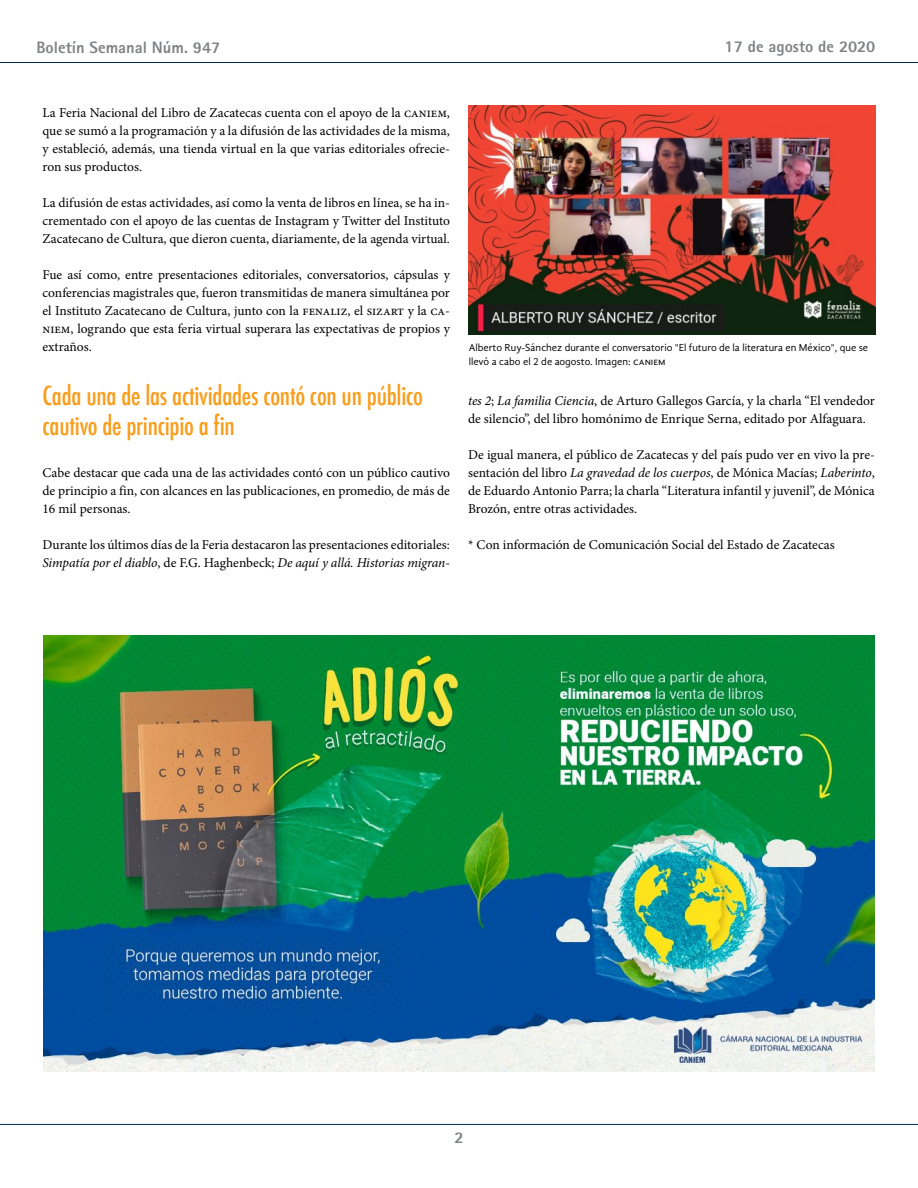
<style>
.page{position:relative;width:918px;height:1188px;background:#fff}
.page>*{position:absolute;margin:0;border:0;box-sizing:border-box;transform-origin:0 0}
.t1{font:500 condensed 25.5px/30px "Futura";letter-spacing:-.01em;color:#f99d1c}
.t2{font:800 16.5px "Rotis Sans Serif Std";color:#808285}
.t3{font:13.5px/18px "Minion Pro";letter-spacing:-.005em;color:#000;text-align:justify}
.t4{font:10.5px/13.5px "Gandhi Sans";color:#000}
.s1{font-style:italic}
</style>
<div class="page">
<hr style="left:0;top:62px;width:918px;height:1px;background:#00295c">
<hr style="left:0;top:1124px;width:918px;height:1px;background:#00295c">
<img style="left:468px;top:106px;width:407px;height:229px">
<img style="left:43px;top:635px;width:832px;height:436px">
<p class="t2" style="left:36px;top:37px;width:185px">Boletín Semanal Núm. 947</p>
<p class="t2" style="left:725px;top:36px;width:152px">17 de agosto de 2020</p>
<p class="t3" style="left:43px;top:104px;width:409px">La Feria Nacional del Libro de Zacatecas cuenta con el apoyo de la caniem, que se sumó a la programación y a la difusión de las actividades de la misma, y estableció, además, una tienda virtual en la que varias editoriales ofrecie&shy;ron sus productos.</p>
<p class="t3" style="left:43px;top:194px;width:409px">La difusión de estas actividades, así como la venta de libros en línea, se ha in&shy;crementado con el apoyo de las cuentas de Instagram y Twitter del Instituto Zacatecano de Cultura, que dieron cuenta, diariamente, de la agenda virtual.</p>
<p class="t3" style="left:43px;top:266px;width:409px">Fue así como, entre presentaciones editoriales, conversatorios, cápsulas y conferencias magistrales que, fueron transmitidas de manera simultánea por el Instituto Zacatecano de Cultura, junto con la fenaliz, el sizart y la ca&shy;niem, logrando que esta feria virtual superara las expectativas de propios y extraños.</p>
<h1 class="t1" style="left:43px;top:381px;width:382px">Cada una de las actividades contó con un público cautivo de principio a fin</h1>
<p class="t3" style="left:43px;top:464px;width:409px">Cabe destacar que cada una de las actividades contó con un público cautivo de principio a fin, con alcances en las publicaciones, en promedio, de más de 16 mil personas.</p>
<p class="t3" style="left:43px;top:536px;width:409px">Durante los últimos días de la Feria destacaron las presentaciones editoriales:<br><span class="s1">Simpatía por el diablo</span>, de F.G. Haghenbeck; <span class="s1">De aquí y allá. Historias migran-</span></p>
<p class="t4" style="left:469px;top:341px;width:401px">Alberto Ruy-Sánchez durante el conversatorio "El futuro de la literatura en México", que se llevó a cabo el 2 de aogosto. Imagen: caniem</p>
<p class="t3" style="left:468px;top:392px;width:408px"><span class="s1">tes 2</span>; <span class="s1">La familia Ciencia</span>, de Arturo Gallegos García, y la charla “El vendedor de silencio”, del libro homónimo de Enrique Serna, editado por Alfaguara.</p>
<p class="t3" style="left:468px;top:446px;width:408px">De igual manera, el público de Zacatecas y del país pudo ver en vivo la pre&shy;sentación del libro <span class="s1">La gravedad de los cuerpos</span>, de Mónica Macías; <span class="s1">Laberinto</span>, de Eduardo Antonio Parra; la charla “Literatura infantil y juvenil”, de Mónica Brozón, entre otras actividades.</p>
<p class="t3" style="left:468px;top:536px;width:368px">* Con información de Comunicación Social del Estado de Zacatecas</p>
<p class="t2" style="left:455px;top:1127px;width:11px">2</p>
</div>
